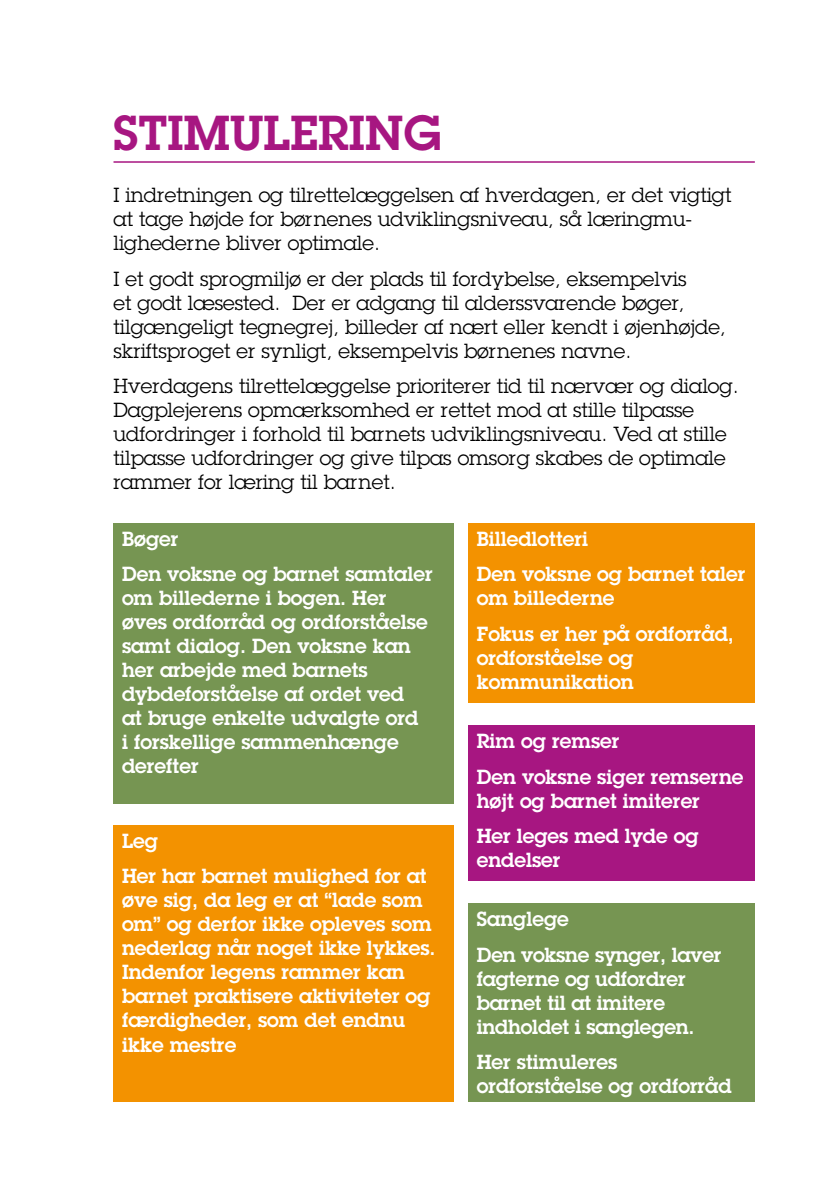
<style>
.page{position:relative;width:840px;height:1191px;background:#fff}
.page>*{position:absolute;margin:0;border:0;box-sizing:border-box;transform-origin:0 0}
.t1{font:600 48px "Lubalin Graph Std";color:#a71681}
.t2{font:600 20px/24px "Lubalin Graph Std";color:#fff}
.t3{font:20px/24px "Lubalin Graph Std";color:#000}
</style>
<div class="page">
<hr style="left:113px;top:161px;width:641px;height:2px;background:#a71681">
<div style="left:468px;top:523px;width:286px;height:180px;background:#f39200"></div>
<div style="left:468px;top:725px;width:286px;height:156px;background:#a71681"></div>
<div style="left:468px;top:903px;width:286px;height:198px;background:#769552"></div>
<div style="left:113px;top:523px;width:341px;height:280px;background:#769552"></div>
<div style="left:113px;top:825px;width:341px;height:276px;background:#f39200"></div>
<h1 class="t1" style="left:113px;top:101px;width:329px">STIMULERING</h1>
<p class="t3" style="left:113px;top:183px;width:619px">I indretningen og tilrettelæggelsen af hverdagen, er det vigtigt at tage højde for børnenes udviklingsniveau, så læringmu&shy;lighederne bliver optimale.</p>
<p class="t3" style="left:113px;top:266px;width:613px">I et godt sprogmiljø er der plads til fordybelse, eksempelvis<br>et godt læsested. Der er adgang til alderssvarende bøger, tilgængeligt tegnegrej, billeder af nært eller kendt i øjenhøjde, skriftsproget er synligt, eksempelvis børnenes navne.</p>
<p class="t3" style="left:113px;top:374px;width:626px">Hverdagens tilrettelæggelse prioriterer tid til nærvær og dialog.<br>Dagplejerens opmærksomhed er rettet mod at stille tilpasse udfordringer i forhold til barnets udviklingsniveau. Ved at stille tilpasse udfordringer og give tilpas omsorg skabes de optimale rammer for læring til barnet.</p>
<p class="t2" style="left:476px;top:521px;width:270px;line-height:35.4px">Billedlotteri<br>Den voksne og barnet taler</p>
<p class="t2" style="left:476px;top:580px;width:258px;line-height:35.4px">om billederne<br>Fokus er her på ordforråd,</p>
<p class="t2" style="left:476px;top:645px;width:158px">ordforståelse og kommunikation</p>
<p class="t2" style="left:122px;top:521px;width:312px;line-height:35.4px">Bøger<br>Den voksne og barnet samtaler</p>
<p class="t2" style="left:122px;top:586px;width:307px">om billederne i bogen. Her øves ordforråd og ordforståelse samt dialog. Den voksne kan her arbejde med barnets dybdeforståelse af ordet ved at bruge enkelte udvalgte ord i forskellige sammenhænge derefter</p>
<p class="t2" style="left:476px;top:723px;width:268px;line-height:35.4px">Rim og remser<br>Den voksne siger remserne</p>
<p class="t2" style="left:476px;top:782px;width:224px;line-height:35.4px">højt og barnet imiterer<br>Her leges med lyde og</p>
<p class="t2" style="left:476px;top:847px;width:85px">endelser</p>
<p class="t2" style="left:122px;top:823px;width:306px;line-height:35.4px">Leg<br>Her har barnet mulighed for at</p>
<p class="t2" style="left:122px;top:888px;width:315px">øve sig, da leg er at “lade som om” og derfor ikke opleves som nederlag når noget ikke lykkes.<br>Indenfor legens rammer kan barnet praktisere aktiviteter og færdigheder, som det endnu ikke mestre</p>
<p class="t2" style="left:476px;top:901px;width:246px;line-height:35.4px">Sanglege<br>Den voksne synger, laver</p>
<p class="t2" style="left:476px;top:966px;width:219px">fagterne og udfordrer barnet til at imitere indholdet i sanglegen.</p>
<p class="t2" style="left:476px;top:1049px;width:256px">Her stimuleres ordforståelse og ordforråd</p>
</div>
